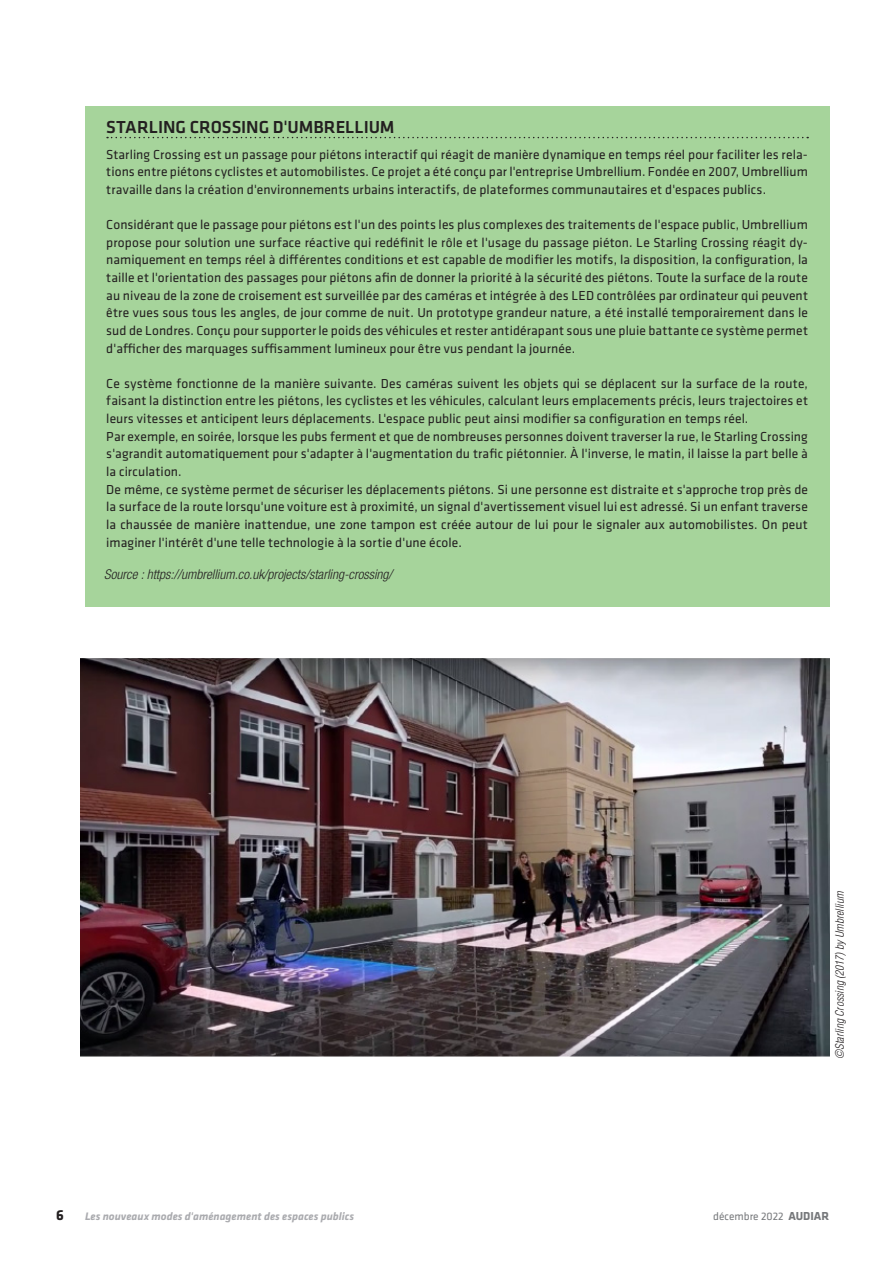
<style>
.page{position:relative;width:893px;height:1263px;background:#fff}
.page>*{position:absolute;margin:0;border:0;box-sizing:border-box;transform-origin:0 0}
.encadré_titre{font:500 18px "Klavika";letter-spacing:-.005em;color:#231f20}
.t1{font:700 15px "Klavika";color:#231f20}
.encadré_texte{font:13.5px/17.7px "Klavika";letter-spacing:.005em;color:#231f20;text-align:justify}
.Source{font:italic 300 condensed 13.5px "Helvetica Neue LT Std";color:#231f20}
.t2{font:italic 700 11.25px "Klavika";color:#aaabaf}
.source{font:italic 300 condensed 11.25px "Helvetica LT Std";color:#231f20}
.t3{font:11.25px "Klavika";color:#76787b}
.s1{font-weight:700;font-size:12px}
</style>
<div class="page">
<div style="left:85px;top:106px;width:744px;height:501px;background:#a6d49b"></div>
<svg style="left:107px;top:137px;width:701px;height:1px"></svg>
<img style="left:81px;top:658px;width:748px;height:399px">
<p class="encadré_titre" style="left:106px;top:117px;width:290px">STARLING CROSSING D'UMBRELLIUM</p>
<p class="encadré_texte" style="left:106px;top:146px;width:703px">Starling Crossing est un passage pour piétons interactif qui réagit de manière dynamique en temps réel pour faciliter les rela&shy;tions entre piétons cyclistes et automobilistes. Ce projet a été conçu par l'entreprise Umbrellium. Fondée en 2007, Umbrellium travaille dans la création d'environnements urbains interactifs, de plateformes communautaires et d'espaces publics.</p>
<p class="encadré_texte" style="left:106px;top:216px;width:703px">Considérant que le passage pour piétons est l'un des points les plus complexes des traitements de l'espace public, Umbrellium propose pour solution une surface réactive qui redéfinit le rôle et l'usage du passage piéton. Le Starling Crossing réagit dy&shy;namiquement en temps réel à différentes conditions et est capable de modifier les motifs, la disposition, la configuration, la taille et l'orientation des passages pour piétons afin de donner la priorité à la sécurité des piétons. Toute la surface de la route au niveau de la zone de croisement est surveillée par des caméras et intégrée à des LED contrôlées par ordinateur qui peuvent être vues sous tous les angles, de jour comme de nuit. Un prototype grandeur nature, a été installé temporairement dans le sud de Londres. Conçu pour supporter le poids des véhicules et rester antidérapant sous une pluie battante ce système permet d'afficher des marquages suffisamment lumineux pour être vus pendant la journée.</p>
<p class="encadré_texte" style="left:106px;top:375px;width:703px">Ce système fonctionne de la manière suivante. Des caméras suivent les objets qui se déplacent sur la surface de la route, faisant la distinction entre les piétons, les cyclistes et les véhicules, calculant leurs emplacements précis, leurs trajectoires et leurs vitesses et anticipent leurs déplacements. L'espace public peut ainsi modifier sa configuration en temps réel.</p>
<p class="encadré_texte" style="left:106px;top:428px;width:703px">Par exemple, en soirée, lorsque les pubs ferment et que de nombreuses personnes doivent traverser la rue, le Starling Crossing s'agrandit automatiquement pour s'adapter à l'augmentation du trafic piétonnier. À l'inverse, le matin, il laisse la part belle à la circulation.</p>
<p class="encadré_texte" style="left:106px;top:481px;width:703px">De même, ce système permet de sécuriser les déplacements piétons. Si une personne est distraite et s'approche trop près de la surface de la route lorsqu'une voiture est à proximité, un signal d'avertissement visuel lui est adressé. Si un enfant traverse la chaussée de manière inattendue, une zone tampon est créée autour de lui pour le signaler aux automobilistes. On peut imaginer l'intérêt d'une telle technologie à la sortie d'une école.</p>
<p class="Source" style="left:104px;top:567px;width:290px">Source : https://umbrellium.co.uk/projects/starling-crossing/</p>
<p class="source" style="left:832px;top:1059px;width:169px;rotate:-90deg">©Starling Crossing (2017) by Umbrellium</p>
<p class="t1" style="left:56px;top:1207px;width:9px">6</p>
<p class="t2" style="left:85px;top:1210px;width:271px">Les nouveaux modes d'aménagement des espaces publics</p>
<p class="t3" style="left:713px;top:1210px;width:117px">décembre 2022 <span class="s1">AUDIAR</span></p>
</div>
